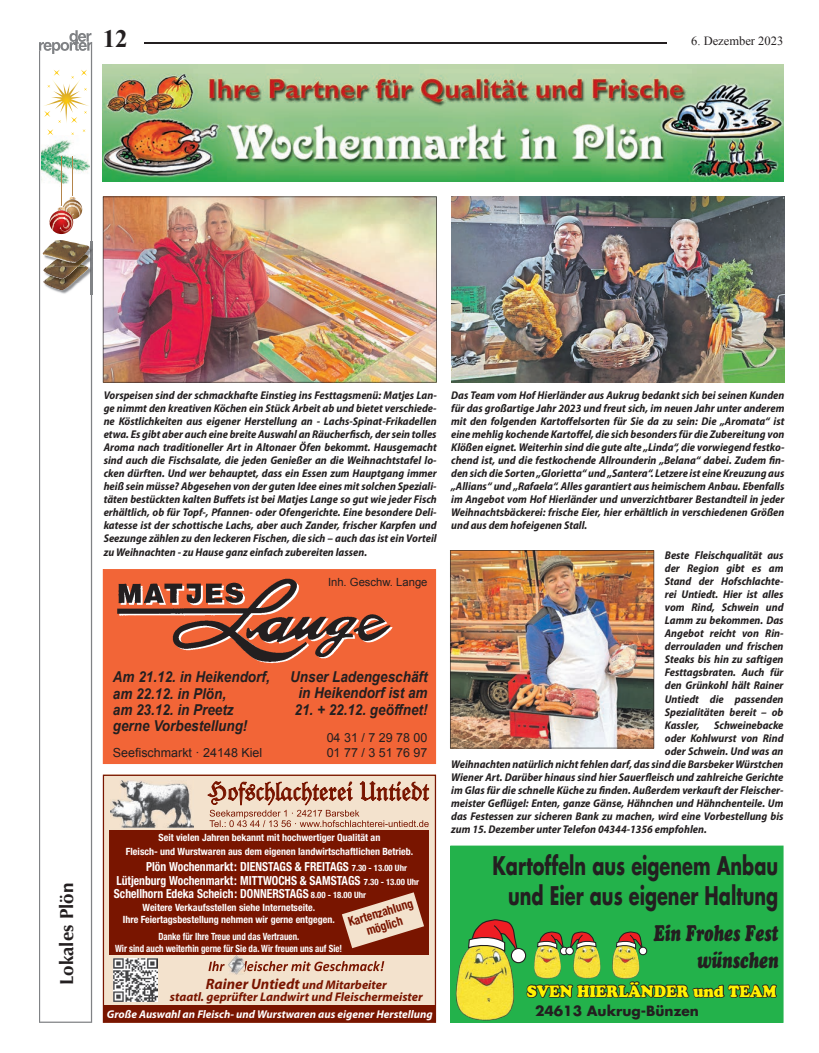
<style>
.page{position:relative;width:819px;height:1053px;background:#fff}
.page>*{position:absolute;margin:0;border:0;box-sizing:border-box;transform-origin:0 0}
.t1{font:700 25px/30px "Futura";color:#231f20;text-align:right;scale:.71 1}
.t2{font:700 25px "Times New Roman";color:#231f20}
.t3{font:italic 22.5px/27px "Cooper Black Std";color:#231f20;text-align:right;scale:.7 1}
.t4{font:700 18.75px "Optima";color:#231f20}
.t5{font:16.25px "Cooper Black Std";color:#fff101;scale:.9 1}
.t6{font:italic 700 15px/16.2px "Arial";color:#231f20;scale:.9 1}
.t7{font:700 13.75px "Futura";color:#231f20}
.t8{font:700 condensed 12.5px/13.8px "Helvetica Neue";color:#fff;scale:.93 1}
.t9{font:italic 700 12.5px/12.5px "Myriad Pro";color:#791500;text-align:center}
.t10{font:12.5px/15px "Arial";color:#231f20}
.t11{font:700 condensed 12.5px/13.8px "Helvetica Neue";color:#791500;text-align:center;scale:.93 1}
.t12{font:12.5px "Times New Roman";color:#231f20}
.t13{font:italic 700 semi-condensed 11.25px/13px "Myriad Pro";color:#231f20;text-align:justify}
.t14{font:italic 700 11.25px "Myriad Pro";color:#fff}
.t15{font:11.25px "Arial";color:#231f20}
.t16{font:700 condensed 10px/13.8px "Helvetica Neue";color:#fff;text-align:center}
.t17{font:700 condensed 10px/12.5px "Helvetica Neue";color:#fff;text-align:center;scale:.89 1}
.s1{font-size:8.75px}
.s2{font-size:15px}
</style>
<div class="page">
<hr style="left:144px;top:43px;width:522px;height:1px;background:#231f20">
<div style="left:103px;top:774px;width:333px;height:248px;background:#f3e2cd"></div>
<img style="left:110px;top:780px;width:84px;height:47px">
<svg style="left:207px;top:781px;width:222px;height:46px"></svg>
<div style="left:110px;top:830px;width:319px;height:124px;background:#791500"></div>
<img style="left:114px;top:958px;width:43px;height:43px">
<svg style="left:208px;top:961px;width:176px;height:10px"></svg>
<img style="left:228px;top:955px;width:16px;height:19px">
<div style="left:103px;top:1005px;width:333px;height:17px;background:#791500"></div>
<div style="left:103px;top:774px;width:333px;height:248px;border:1px solid #791500"></div>
<svg style="left:342px;top:892px;width:82px;height:56px"></svg>
<div style="left:103px;top:569px;width:332px;height:194px;background:#f26537"></div>
<div style="left:103px;top:569px;width:333px;height:195px;border:1px solid #f26537"></div>
<img style="left:117px;top:578px;width:276px;height:86px">
<div style="left:451px;top:846px;width:331px;height:176px;background:#23b24b"></div>
<div style="left:450px;top:845px;width:333px;height:177px;border:1px solid #23b24b"></div>
<svg style="left:467px;top:919px;width:310px;height:103px"></svg>
<img style="left:103px;top:65px;width:680px;height:117px">
<img style="left:103px;top:196px;width:333px;height:186px">
<img style="left:451px;top:196px;width:333px;height:186px">
<img style="left:450px;top:550px;width:204px;height:198px">
<svg style="left:39px;top:54px;width:53px;height:968px"></svg>
<svg style="left:39px;top:30px;width:53px;height:24px"></svg>
<img style="left:44px;top:283px;width:33px;height:11px">
<img style="left:43px;top:280px;width:29px;height:10px">
<svg style="left:43px;top:70px;width:47px;height:53px"></svg>
<svg style="left:47px;top:129px;width:6px;height:6px"></svg>
<svg style="left:82px;top:129px;width:4px;height:3px"></svg>
<img style="left:44px;top:279px;width:33px;height:4px">
<img style="left:43px;top:267px;width:34px;height:12px">
<svg style="left:44px;top:263px;width:9px;height:17px"></svg>
<svg style="left:77px;top:241px;width:16px;height:53px"></svg>
<img style="left:46px;top:263px;width:42px;height:4px">
<img style="left:43px;top:240px;width:46px;height:23px">
<img style="left:42px;top:135px;width:48px;height:60px">
<hr style="left:72px;top:157px;width:1px;height:39px;background:#b4854b">
<img style="left:76px;top:199px;width:6px;height:20px">
<img style="left:76px;top:202px;width:6px;height:14px">
<hr style="left:61px;top:157px;width:1px;height:49px;background:#b4854b">
<img style="left:49px;top:210px;width:24px;height:24px">
<img style="left:50px;top:213px;width:23px;height:18px">
<svg style="left:58px;top:195px;width:18px;height:25px"></svg>
<svg style="left:53px;top:227px;width:9px;height:4px"></svg>
<p class="t2" style="left:103px;top:21px;width:26px">12</p>
<p class="t12" style="left:691px;top:32px;width:93px">6. Dezember 2023</p>
<p class="t4" style="left:56px;top:985px;width:104px;rotate:-90deg">Lokales Plön</p>
<p class="t13" style="left:104px;top:388px;width:334px">Vorspeisen sind der schmackhafte Einstieg ins Festtagsmenü: Matjes Lan&shy;ge nimmt den kreativen Köchen ein Stück Arbeit ab und bietet verschiede&shy;ne Köstlichkeiten aus eigener Herstellung an - Lachs-Spinat-Frikadellen etwa. Es gibt aber auch eine breite Auswahl an Räucherfisch, der sein tolles Aroma nach traditioneller Art in Altonaer Öfen bekommt. Hausgemacht sind auch die Fischsalate, die jeden Genießer an die Weihnachtstafel lo&shy;cken dürften. Und wer behauptet, dass ein Essen zum Hauptgang immer heiß sein müsse? Abgesehen von der guten Idee eines mit solchen Speziali&shy;täten bestückten kalten Buffets ist bei Matjes Lange so gut wie jeder Fisch erhältlich, ob für Topf-, Pfannen- oder Ofengerichte. Eine besondere Deli&shy;katesse ist der schottische Lachs, aber auch Zander, frischer Karpfen und Seezunge zählen zu den leckeren Fischen, die sich – auch das ist ein Vorteil zu Weihnachten - zu Hause ganz einfach zubereiten lassen.</p>
<p class="t15" style="left:328px;top:574px;width:101px">Inh. Geschw. Lange</p>
<p class="t6" style="left:113px;top:669px;width:176px">Am 21.12. in Heikendorf, am 22.12. in Plön,<br>am 23.12. in Preetz gerne Vorbestellung!</p>
<p class="t10" style="left:113px;top:745px;width:151px">Seefischmarkt · 24148 Kiel</p>
<p class="t6" style="left:290px;top:669px;width:154px;text-align:center">Unser Ladengeschäft in Heikendorf ist am</p>
<p class="t6" style="left:294px;top:701px;width:149px">21. + 22.12. geöffnet!</p>
<p class="t10" style="left:326px;top:730px;width:102px">04 31 / 7 29 78 00<br>01 77 / 3 51 76 97</p>
<p class="t16" style="left:126px;top:830px;width:289px">Seit vielen Jahren bekannt mit hochwertiger Qualität an<br>Fleisch- und Wurstwaren aus dem eigenen landwirtschaftlichen Betrieb.</p>
<p class="t8" style="left:114px;top:859px;width:329px;text-indent:32px">Plön Wochenmarkt: DIENSTAGS &amp; FREITAGS <span class="s1">7.30 - 13.00 Uhr<br></span>Lütjenburg Wochenmarkt: MITTWOCHS &amp; SAMSTAGS <span class="s1">7.30 - 13.00 Uhr<br></span>Schellhorn Edeka Scheich: DONNERSTAGS <span class="s1">8.00 - 18.00 Uhr</span></p>
<p class="t16" style="left:123px;top:901px;width:214px;line-height:12.5px">Weitere Verkaufsstellen siehe Internetseite.<br>Ihre Feiertagsbestellung nehmen wir gerne entgegen.</p>
<p class="t17" style="left:115px;top:929px;width:257px">Danke für Ihre Treue und das Vertrauen.<br>Wir sind auch weiterhin gerne für Sie da. Wir freuen uns auf Sie!</p>
<p class="t9" style="left:170px;top:978px;width:254px"><span class="s2">Rainer Untiedt</span> und Mitarbeiter<br>staatl. geprüfter Landwirt und Fleischermeister</p>
<p class="t14" style="left:107px;top:1007px;width:327px">Große Auswahl an Fleisch- und Wurstwaren aus eigener Herstellung</p>
<p class="t11" style="left:346px;top:915px;width:73px;rotate:-17deg">Kartenzahlung möglich</p>
<p class="t13" style="left:451px;top:388px;width:335px">Das Team vom Hof Hierländer aus Aukrug bedankt sich bei seinen Kunden für das großartige Jahr 2023 und freut sich, im neuen Jahr unter anderem mit den folgenden Kartoffelsorten für Sie da zu sein: Die „Aromata“ ist eine mehlig kochende Kartoffel, die sich besonders für die Zubereitung von Klößen eignet. Weiterhin sind die gute alte „Linda“, die vorwiegend festko&shy;chend ist, und die festkochende Allrounderin „Belana“ dabei. Zudem fin&shy;den sich die Sorten „Glorietta“ und „Santera“. Letzere ist eine Kreuzung aus „Allians“ und „Rafaela“. Alles garantiert aus heimischem Anbau. Ebenfalls im Angebot vom Hof Hierländer und unverzichtbarer Bestandteil in jeder Weihnachtsbäckerei: frische Eier, hier erhältlich in verschiedenen Größen und aus dem hofeigenen Stall.</p>
<p class="t13" style="left:664px;top:548px;width:120px">Beste Fleischqualität aus der Region gibt es am Stand der Hofschlachte&shy;rei Untiedt. Hier ist alles vom Rind, Schwein und Lamm zu bekommen. Das Angebot reicht von Rin&shy;derrouladen und frischen Steaks bis hin zu saftigen Festtagsbraten. Auch für den Grünkohl hält Rainer Untiedt die passenden Spezialitäten bereit – ob Kassler,</p>
<p class="t13" style="left:714px;top:718px;width:71px">Schweinebacke</p>
<p class="t13" style="left:664px;top:731px;width:120px">oder Kohlwurst von Rind</p>
<p class="t13" style="left:664px;top:744px;width:120px">oder Schwein. Und was an</p>
<p class="t13" style="left:451px;top:757px;width:334px">Weihnachten natürlich nicht fehlen darf, das sind die Barsbeker Würstchen</p>
<p class="t13" style="left:451px;top:770px;width:334px">Wiener Art. Darüber hinaus sind hier Sauerfleisch und zahlreiche Gerichte</p>
<p class="t13" style="left:451px;top:783px;width:334px">im Glas für die schnelle Küche zu finden. Außerdem verkauft der Fleischer-</p>
<p class="t13" style="left:451px;top:797px;width:334px">meister Geflügel: Enten, ganze Gänse, Hähnchen und Hähnchenteile. Um</p>
<p class="t13" style="left:451px;top:810px;width:334px">das Festessen zur sicheren Bank zu machen, wird eine Vorbestellung bis</p>
<p class="t13" style="left:451px;top:823px;width:257px">zum 15. Dezember unter Telefon 04344-1356 empfohlen.</p>
<p class="t1" style="left:492px;top:849px;width:404px">Kartoffeln aus eigenem Anbau und Eier aus eigener Haltung</p>
<p class="t3" style="left:653px;top:919px;width:180px">Ein Frohes Fest wünschen</p>
<p class="t5" style="left:527px;top:981px;width:278px">SVEN HIERLÄNDER und TEAM</p>
<p class="t7" style="left:535px;top:1000px;width:165px">24613 Aukrug-Bünzen</p>
</div>
